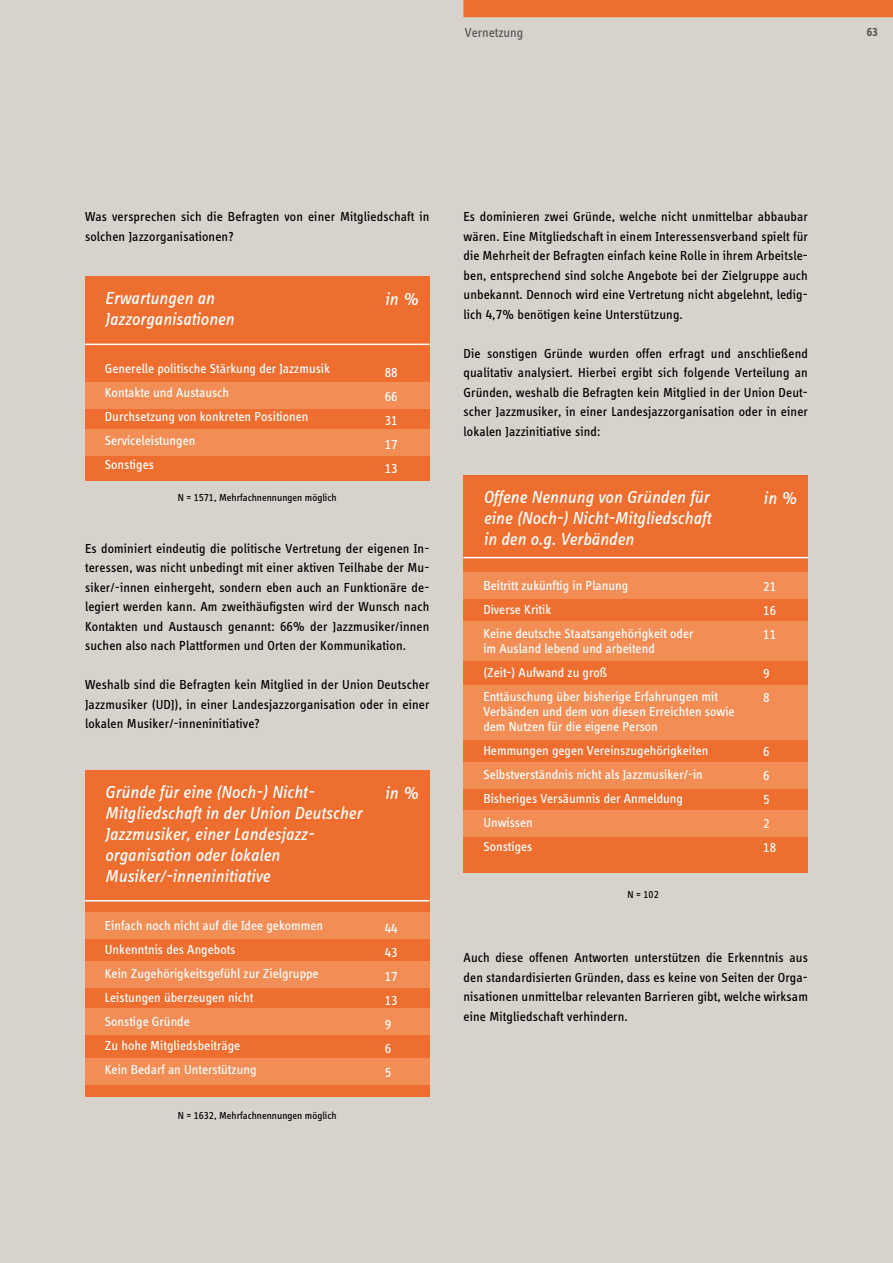
<style>
.page{position:relative;width:893px;height:1263px;background:#d7d2cb}
.page>*{position:absolute;margin:0;border:0;box-sizing:border-box;transform-origin:0 0}
.t1{font:italic 18px/21px "Info Disp Book Tf";color:#fff}
.t2{font:13.5px/19.5px "Info Disp Book Tf";letter-spacing:.01em;color:#000;text-align:justify}
.t3{font:13.5px/24px "Info Disp Book Tf";color:#fff}
.t4{font:13.5px "Info Disp Book Tf";color:#585756}
.t5{font:700 12px "Info Disp";color:#575756}
.t6{font:10.5px "Info Disp Book Tf";color:#000}
</style>
<div class="page">
<div style="left:85px;top:276px;width:344px;height:204px;background:#ed6e2e"></div>
<div style="left:85px;top:770px;width:344px;height:327px;background:#ed6e2e"></div>
<div style="left:463px;top:475px;width:345px;height:397px;background:#ed6e2e"></div>
<div style="left:85px;top:429px;width:344px;height:26px;background:#f28e55"></div>
<div style="left:85px;top:961px;width:344px;height:27px;background:#f28e55"></div>
<div style="left:463px;top:621px;width:345px;height:40px;background:#f28e55"></div>
<div style="left:85px;top:1009px;width:344px;height:26px;background:#f28e55"></div>
<div style="left:463px;top:685px;width:345px;height:55px;background:#f28e55"></div>
<div style="left:85px;top:1058px;width:344px;height:26px;background:#f28e55"></div>
<div style="left:463px;top:763px;width:345px;height:26px;background:#f28e55"></div>
<div style="left:463px;top:810px;width:345px;height:27px;background:#f28e55"></div>
<div style="left:85px;top:382px;width:344px;height:27px;background:#f28e55"></div>
<div style="left:85px;top:912px;width:344px;height:27px;background:#f28e55"></div>
<div style="left:463px;top:572px;width:345px;height:26px;background:#f28e55"></div>
<hr style="left:85px;top:344px;width:344px;height:1px;background:#fff">
<hr style="left:85px;top:900px;width:344px;height:1px;background:#fff">
<hr style="left:463px;top:557px;width:345px;height:1px;background:#fff">
<div style="left:463px;top:0;width:430px;height:17px;background:#ed6e2e"></div>
<p class="t4" style="left:465px;top:25px;width:60px">Vernetzung</p>
<p class="t5" style="left:867px;top:25px;width:12px">63</p>
<p class="t2" style="left:85px;top:207px;width:346px">Was versprechen sich die Befragten von einer Mitgliedschaft in solchen Jazzorganisationen?</p>
<h1 class="t1" style="left:105px;top:288px;width:131px">Erwartungen an<br>Jazzorganisationen</h1>
<p class="t3" style="left:105px;top:357px;width:227px">Generelle politische Stärkung der Jazzmusik<br>Kontakte und Austausch<br>Durchsetzung von konkreten Positionen<br>Serviceleistungen<br>Sonstiges</p>
<p class="t6" style="left:178px;top:492px;width:160px">N = 1571, Mehrfachnennungen möglich</p>
<h1 class="t1" style="left:385px;top:288px;width:35px">in %</h1>
<p class="t3" style="left:385px;top:360px;width:15px;text-align:justify">88<br>66<br>31<br>17<br>13</p>
<p class="t2" style="left:85px;top:538px;width:346px">Es dominiert eindeutig die politische Vertretung der eigenen In&shy;teressen, was nicht unbedingt mit einer aktiven Teilhabe der Mu&shy;siker/-innen einhergeht, sondern eben auch an Funktionäre de&shy;legiert werden kann. Am zweithäufigsten wird der Wunsch nach Kontakten und Austausch genannt: 66% der Jazzmusiker/innen suchen also nach Plattformen und Orten der Kommunikation.</p>
<p class="t2" style="left:85px;top:675px;width:346px">Weshalb sind die Befragten kein Mitglied in der Union Deutscher Jazzmusiker (UDJ), in einer Landesjazzorganisation oder in einer lokalen Musiker/-inneninitiative?</p>
<h1 class="t1" style="left:105px;top:782px;width:259px">Gründe für eine (Noch-) Nicht-<br>Mitgliedschaft in der Union Deutscher<br>Jazzmusiker, einer Landesjazz&shy;organisation oder lokalen<br>Musiker/-inneninitiative</h1>
<p class="t3" style="left:105px;top:914px;width:220px">Einfach noch nicht auf die Idee gekommen<br>Unkenntnis des Angebots<br>Kein Zugehörigkeitsgefühl zur Zielgruppe<br>Leistungen überzeugen nicht<br>Sonstige Gründe<br>Zu hohe Mitgliedsbeiträge<br>Kein Bedarf an Unterstützung</p>
<p class="t6" style="left:178px;top:1109px;width:160px">N = 1632, Mehrfachnennungen möglich</p>
<h1 class="t1" style="left:385px;top:782px;width:35px">in %</h1>
<p class="t3" style="left:385px;top:916px;width:15px">44<br>43<br>17<br>13<br>9<br>6<br>5</p>
<p class="t2" style="left:463px;top:207px;width:346px">Es dominieren zwei Gründe, welche nicht unmittelbar abbaubar wären. Eine Mitgliedschaft in einem Interessensverband spielt für die Mehrheit der Befragten einfach keine Rolle in ihrem Arbeitsle&shy;ben, entsprechend sind solche Angebote bei der Zielgruppe auch unbekannt. Dennoch wird eine Vertretung nicht abgelehnt, ledig&shy;lich 4,7% benötigen keine Unterstützung.</p>
<p class="t2" style="left:463px;top:343px;width:346px">Die sonstigen Gründe wurden offen erfragt und anschließend qualitativ analysiert. Hierbei ergibt sich folgende Verteilung an Gründen, weshalb die Befragten kein Mitglied in der Union Deut&shy;scher Jazzmusiker, in einer Landesjazzorganisation oder in einer lokalen Jazzinitiative sind:</p>
<h1 class="t1" style="left:483px;top:486px;width:229px;text-align:justify">Offene Nennung von Gründen für eine (Noch-) Nicht-Mitgliedschaft in den o.g. Verbänden</h1>
<p class="t3" style="left:483px;top:573px;width:212px">Beitritt zukünftig in Planung<br>Diverse Kritik<br>Keine deutsche Staatsangehörigkeit oder</p>
<p class="t3" style="left:483px;top:636px;width:236px">im Ausland lebend und arbeitend<br>(Zeit-) Aufwand zu groß<br>Enttäuschung über bisherige Erfahrungen mit</p>
<p class="t3" style="left:483px;top:704px;width:253px;line-height:15px">Verbänden und dem von diesen Erreichten sowie dem Nutzen für die eigene Person</p>
<p class="t3" style="left:483px;top:738px;width:227px">Hemmungen gegen Vereinszugehörigkeiten<br>Selbstverständnis nicht als Jazzmusiker/-in<br>Bisheriges Versäumnis der Anmeldung<br>Unwissen<br>Sonstiges</p>
<p class="t6" style="left:628px;top:888px;width:33px">N = 102</p>
<h1 class="t1" style="left:763px;top:487px;width:35px">in %</h1>
<p class="t3" style="left:763px;top:574px;width:15px;text-align:justify">21<br>16<br>11</p>
<p class="t3" style="left:763px;top:661px;width:8px">9<br>8</p>
<p class="t3" style="left:763px;top:739px;width:15px">6<br>6<br>5<br>2<br>18</p>
<p class="t2" style="left:463px;top:948px;width:346px">Auch diese offenen Antworten unterstützen die Erkenntnis aus den standardisierten Gründen, dass es keine von Seiten der Orga&shy;nisationen unmittelbar relevanten Barrieren gibt, welche wirksam eine Mitgliedschaft verhindern.</p>
</div>
